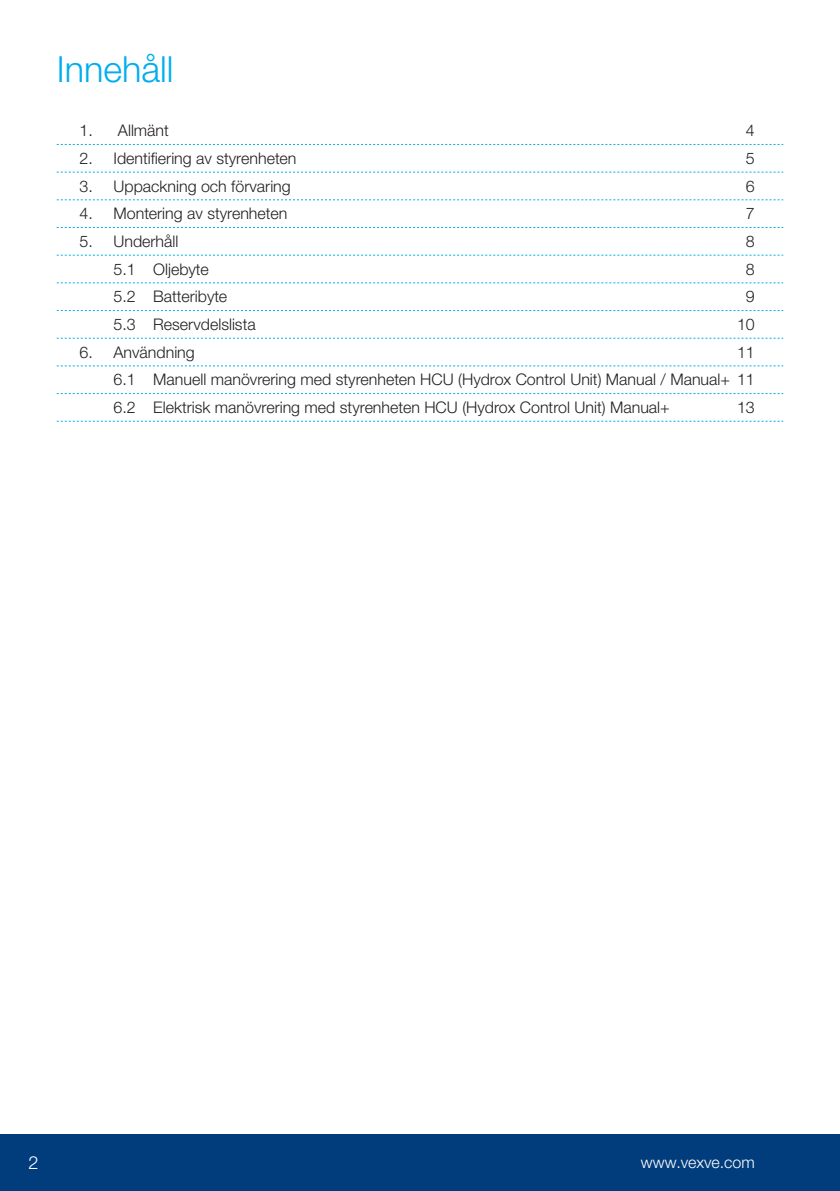
<style>
.page{position:relative;width:840px;height:1191px;background:#fff}
.page>*{position:absolute;margin:0;border:0;box-sizing:border-box;transform-origin:0 0}
.t1{font:300 36px "Helvetica Neue LTW1 G";color:#00aeef}
.t2{font:300 18px "Helvetica Neue LTW1 G";color:#fff}
.t3{font:300 16px/27.6px "Helvetica Neue LTW1 G";color:#231f20;text-align:justify}
.t4{font:300 16px "Helvetica Neue LTW1 G";color:#fff}
</style>
<div class="page">
<div style="left:0;top:1134px;width:839px;height:57px;background:#013d7d"></div>
<hr style="left:839px;top:1134px;width:1px;height:57px;background:#013d7d">
<svg style="left:57px;top:144px;width:725px;height:1px"></svg>
<svg style="left:57px;top:172px;width:725px;height:1px"></svg>
<svg style="left:57px;top:199px;width:725px;height:1px"></svg>
<svg style="left:57px;top:227px;width:725px;height:1px"></svg>
<svg style="left:57px;top:255px;width:725px;height:1px"></svg>
<svg style="left:57px;top:282px;width:725px;height:1px"></svg>
<svg style="left:57px;top:310px;width:725px;height:1px"></svg>
<svg style="left:57px;top:338px;width:725px;height:1px"></svg>
<svg style="left:57px;top:365px;width:725px;height:1px"></svg>
<svg style="left:57px;top:393px;width:725px;height:1px"></svg>
<svg style="left:57px;top:421px;width:725px;height:1px"></svg>
<h1 class="t1" style="left:57px;top:48px;width:118px">Innehåll</h1>
<p class="t3" style="left:79px;top:117px;width:91px">1. Allmänt</p>
<p class="t3" style="left:745px;top:117px;width:10px">4</p>
<p class="t3" style="left:79px;top:144px;width:218px">2. Identifiering av styrenheten</p>
<p class="t3" style="left:745px;top:144px;width:10px">5</p>
<p class="t3" style="left:79px;top:172px;width:213px">3. Uppackning och förvaring</p>
<p class="t3" style="left:745px;top:172px;width:10px">6</p>
<p class="t3" style="left:79px;top:200px;width:209px">4. Montering av styrenheten</p>
<p class="t3" style="left:745px;top:200px;width:10px">7</p>
<p class="t3" style="left:79px;top:227px;width:100px">5. Underhåll</p>
<p class="t3" style="left:745px;top:227px;width:10px">8</p>
<p class="t3" style="left:113px;top:255px;width:97px">5.1 Oljebyte</p>
<p class="t3" style="left:745px;top:255px;width:10px">8</p>
<p class="t3" style="left:113px;top:283px;width:115px">5.2 Batteribyte</p>
<p class="t3" style="left:745px;top:283px;width:10px">9</p>
<p class="t3" style="left:113px;top:310px;width:144px">5.3 Reservdelslista</p>
<p class="t3" style="left:736px;top:310px;width:19px">10</p>
<p class="t3" style="left:79px;top:338px;width:117px">6. Användning</p>
<p class="t3" style="left:113px;top:338px;width:642px;text-indent:623px">11<br>6.1 Manuell manövrering med styrenheten HCU (Hydrox Control Unit) Manual / Manual+ 11<br>6.2 Elektrisk manövrering med styrenheten HCU (Hydrox Control Unit) Manual+</p>
<p class="t3" style="left:736px;top:393px;width:19px">13</p>
<p class="t2" style="left:28px;top:1151px;width:12px">2</p>
<p class="t4" style="left:640px;top:1152px;width:116px">www.vexve.com</p>
</div>
